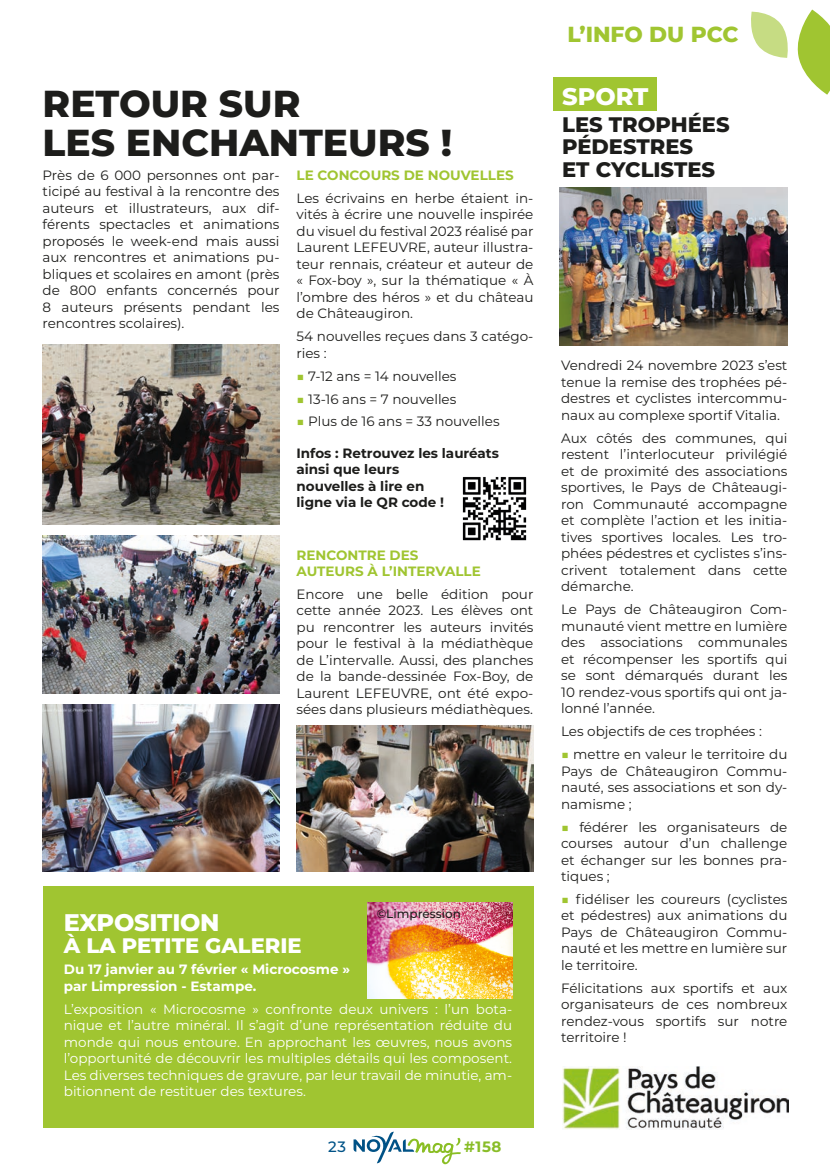
<style>
.page{position:relative;width:830px;height:1170px;background:#fff}
.page>*{position:absolute;margin:0;border:0;box-sizing:border-box;transform-origin:0 0}
._1-GROS_TITRE{font:800 37.5px/39px "Montserrat";color:#1d1d1b}
._2-TITRE{font:800 24px "Montserrat";letter-spacing:-.01em;color:#fff}
.SURTITRE_PCC{font:800 24px "Montserrat";color:#fff}
.TITRE_SECTION_PAGE_DROITE{font:800 21.75px "Montserrat";color:#a0c531}
._3-SECOND_TITRE{font:800 21px/22.5px "Montserrat";color:#1d1d1b}
._3-SECOND_TITRE-2{font:800 21px "Montserrat";color:#fff}
.t1{font:700 15px "Montserrat";color:#89bd28}
.t2{font:500 15px "Montserrat";color:#015387}
.t3{font:13.5px/16.5px "Montserrat";color:#1d1d1b;text-align:justify}
.t4{font:13.5px/16.5px "Montserrat";color:#fff;text-align:justify}
._4-INFOS{font:700 13.5px/16.5px "Montserrat";color:#1d1d1b}
.t5{font:700 13.5px/16.5px "Montserrat";color:#fff}
.t6{font:700 13.5px/16.5px "Montserrat";color:#a0c531}
.CREDIT_PHOTO{font:500 12px "Montserrat";color:#1d1d1b}
.s1{color:#a0c531}
</style>
<div class="page">
<svg style="left:353px;top:1131px;width:107px;height:33px"></svg>
<svg style="left:751px;top:10px;width:78px;height:85px"></svg>
<div style="left:43px;top:886px;width:490px;height:241px;background:#a0c531"></div>
<img style="left:367px;top:902px;width:145px;height:96px">
<img style="left:562px;top:1066px;width:226px;height:63px">
<img style="left:296px;top:725px;width:237px;height:146px">
<img style="left:559px;top:187px;width:228px;height:158px">
<div style="left:562px;top:82px;width:225px;height:95px;background:#fff"></div>
<div style="left:553px;top:78px;width:103px;height:33px;background:#a0c531"></div>
<img style="left:43px;top:344px;width:236px;height:180px">
<img style="left:43px;top:704px;width:236px;height:167px">
<img style="left:462px;top:477px;width:65px;height:64px">
<img style="left:43px;top:535px;width:236px;height:158px">
<p class="_1-GROS_TITRE" style="left:43px;top:82px;width:410px">RETOUR SUR<br>LES ENCHANTEURS !</p>
<p class="t3" style="left:43px;top:166px;width:238px">Près de 6 000 personnes ont par&shy;ticipé au festival à la rencontre des auteurs et illustrateurs, aux dif&shy;férents spectacles et animations proposés le week-end mais aussi aux rencontres et animations pu&shy;bliques et scolaires en amont (près de 800 enfants concernés pour 8 auteurs présents pendant les rencontres scolaires).</p>
<p class="t6" style="left:296px;top:166px;width:218px">LE CONCOURS DE NOUVELLES</p>
<p class="t3" style="left:296px;top:189px;width:238px">Les écrivains en herbe étaient in&shy;vités à écrire une nouvelle inspirée du visuel du festival 2023 réalisé par Laurent LEFEUVRE, auteur illustra&shy;teur rennais, créateur et auteur de « Fox-boy », sur la thématique « À l’ombre des héros » et du château de Châteaugiron.</p>
<p class="t3" style="left:296px;top:327px;width:238px">54 nouvelles reçues dans 3 catégo&shy;ries :</p>
<p class="t3" style="left:296px;top:367px;width:161px"><span class="s1">■</span> 7-12 ans = 14 nouvelles</p>
<p class="t3" style="left:296px;top:390px;width:161px"><span class="s1">■</span> 13-16 ans = 7 nouvelles</p>
<p class="t3" style="left:296px;top:413px;width:204px"><span class="s1">■</span> Plus de 16 ans = 33 nouvelles</p>
<p class="_4-INFOS" style="left:296px;top:444px;width:204px">Infos : Retrouvez les lauréats ainsi que leurs<br>nouvelles à lire en<br>ligne via le QR code !</p>
<p class="t6" style="left:296px;top:545px;width:186px">RENCONTRE DES<br>AUTEURS À L’INTERVALLE</p>
<p class="t3" style="left:296px;top:585px;width:238px">Encore une belle édition pour cette année 2023. Les élèves ont pu rencontrer les auteurs invités pour le festival à la médiathèque de L’intervalle. Aussi, des planches de la bande-dessinée Fox-Boy, de Laurent LEFEUVRE, ont été expo&shy;sées dans plusieurs médiathèques.</p>
<p class="CREDIT_PHOTO" style="left:376px;top:905px;width:86px">©Limpression</p>
<p class="_2-TITRE" style="left:64px;top:904px;width:157px">EXPOSITION</p>
<p class="_3-SECOND_TITRE-2" style="left:64px;top:930px;width:239px">À LA PETITE GALERIE</p>
<p class="t5" style="left:64px;top:960px;width:287px">Du 17 janvier au 7 février « Microcosme » par Limpression - Estampe.</p>
<p class="t4" style="left:64px;top:999px;width:449px">L’exposition « Microcosme » confronte deux univers : l’un bota&shy;nique et l’autre minéral. Il s’agit d’une représentation réduite du monde qui nous entoure. En approchant les œuvres, nous avons l’opportunité de découvrir les multiples détails qui les composent.<br>Les diverses techniques de gravure, par leur travail de minutie, am&shy;bitionnent de restituer des textures.</p>
<p class="t2" style="left:328px;top:1136px;width:19px">23</p>
<p class="t1" style="left:464px;top:1136px;width:39px">#158</p>
<p class="TITRE_SECTION_PAGE_DROITE" style="left:567px;top:18px;width:173px">L’INFO DU PCC</p>
<p class="SURTITRE_PCC" style="left:562px;top:79px;width:88px">SPORT</p>
<p class="_3-SECOND_TITRE" style="left:562px;top:112px;width:169px">LES TROPHÉES<br>PÉDESTRES<br>ET CYCLISTES</p>
<p class="t3" style="left:561px;top:357px;width:228px">Vendredi 24 novembre 2023 s’est tenue la remise des trophées pé&shy;destres et cyclistes intercommu&shy;naux au complexe sportif Vitalia.</p>
<p class="t3" style="left:561px;top:429px;width:228px">Aux côtés des communes, qui restent l’interlocuteur privilégié et de proximité des associations sportives, le Pays de Châteaugi&shy;ron Communauté accompagne et complète l’action et les initia&shy;tives sportives locales. Les tro&shy;phées pédestres et cyclistes s’ins&shy;crivent totalement dans cette démarche.</p>
<p class="t3" style="left:561px;top:600px;width:228px">Le Pays de Châteaugiron Com&shy;munauté vient mettre en lumière des associations communales et récompenser les sportifs qui se sont démarqués durant les 10 rendez-vous sportifs qui ont ja&shy;lonné l’année.</p>
<p class="t3" style="left:561px;top:722px;width:202px">Les objectifs de ces trophées :</p>
<p class="t3" style="left:561px;top:745px;width:228px"><span class="s1">■</span> mettre en valeur le territoire du Pays de Châteaugiron Commu&shy;nauté, ses associations et son dy&shy;namisme ;</p>
<p class="t3" style="left:561px;top:818px;width:228px"><span class="s1">■</span> fédérer les organisateurs de courses autour d’un challenge et échanger sur les bonnes pra&shy;tiques ;</p>
<p class="t3" style="left:561px;top:890px;width:228px"><span class="s1">■</span> fidéliser les coureurs (cyclistes et pédestres) aux animations du Pays de Châteaugiron Commu&shy;nauté et les mettre en lumière sur le territoire.</p>
<p class="t3" style="left:561px;top:979px;width:228px">Félicitations aux sportifs et aux organisateurs de ces nombreux rendez-vous sportifs sur notre territoire !</p>
</div>
